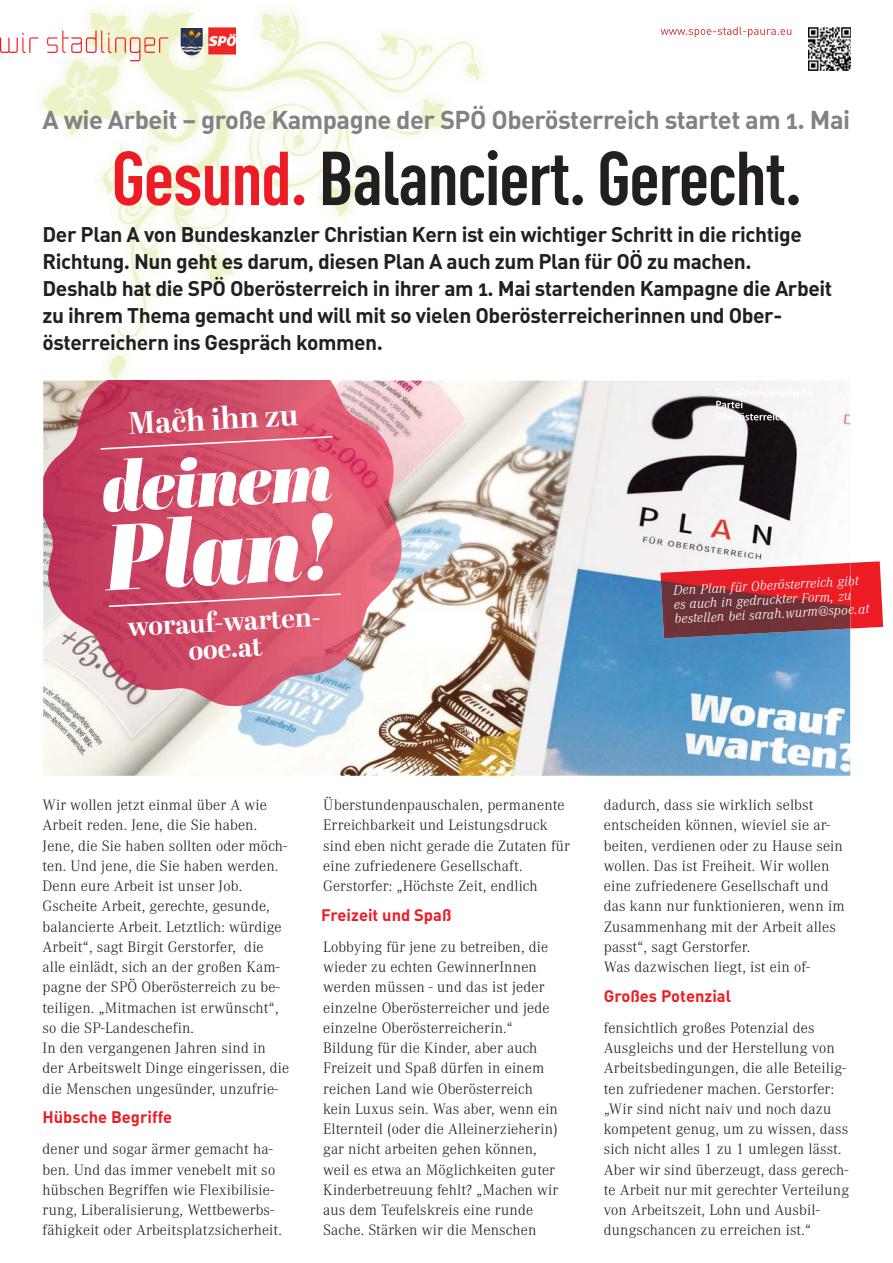
<style>
.page{position:relative;width:893px;height:1263px;background:#fff}
.page>*{position:absolute;margin:0;border:0;box-sizing:border-box;transform-origin:0 0}
.t1{font:italic 93px "Abril Display Bl";color:#fff}
.t2{font:700 75px "CADIN Condensed";letter-spacing:-.02em;color:#231f20}
.t3{font:italic 69.6px "Abril Display Bl";color:#fff}
.t4{font:700 30.9px "Abril Display";color:#fff}
.t5{font:700 27.15px/26.5px "Abril Display";color:#fff;text-align:center}
.t6{font:700 25.5px "CADIN Caps";letter-spacing:-.02em;color:#808285}
.t7{font:700 21px/27px "CADIN Caps";letter-spacing:-.02em;color:#231f20}
.t8{font:700 16.5px "CADIN Caps";color:#ed1c24}
.t9{font:300 15.75px/20.2px "Corporate A";letter-spacing:.01em;color:#231f20}
.t10{font:italic 300 14.25px/14.2px "Corporate A";color:#fff}
.s1{color:#ed1c24}
</style>
<div class="page">
<img style="left:43px;top:8px;width:440px;height:373px">
<svg style="left:114px;top:13px;width:362px;height:334px"></svg>
<svg style="left:260px;top:14px;width:41px;height:38px"></svg>
<svg style="left:463px;top:63px;width:17px;height:17px"></svg>
<svg style="left:421px;top:99px;width:27px;height:27px"></svg>
<svg style="left:315px;top:185px;width:46px;height:31px"></svg>
<svg style="left:106px;top:356px;width:22px;height:25px"></svg>
<svg style="left:172px;top:196px;width:63px;height:87px"></svg>
<svg style="left:139px;top:232px;width:23px;height:36px"></svg>
<svg style="left:99px;top:144px;width:24px;height:50px"></svg>
<svg style="left:660px;top:27px;width:131px;height:10px"></svg>
<img style="left:808px;top:27px;width:43px;height:43px">
<svg style="left:0;top:13px;width:169px;height:123px"></svg>
<img style="left:209px;top:28px;width:26px;height:26px">
<img style="left:181px;top:28px;width:21px;height:27px">
<img style="left:43px;top:381px;width:807px;height:395px">
<img style="left:43px;top:381px;width:359px;height:325px">
<svg style="left:99px;top:435px;width:235px;height:16px;background:#d95f78"></svg>
<svg style="left:107px;top:592px;width:235px;height:16px;background:#d76077"></svg>
<svg style="left:43px;top:775px;width:274px;height:1px"></svg>
<svg style="left:716px;top:388px;width:97px;height:32px"></svg>
<svg style="left:850px;top:561px;width:33px;height:67px;background:#ee2b33"></svg>
<hr style="left:850px;top:563px;width:1px;height:65px;background:#ed1c24">
<img style="left:660px;top:563px;width:190px;height:75px">
<h3 class="t6" style="left:43px;top:111px;width:809px">A wie Arbeit – große Kampagne der SPÖ Oberösterreich startet am 1. Mai</h3>
<h2 class="t2" style="left:111px;top:152px;width:692px"><span class="s1">Gesund.</span> Balanciert. Gerecht.</h2>
<p class="t7" style="left:43px;top:223px;width:791px">Der Plan A von Bundeskanzler Christian Kern ist ein wichtiger Schritt in die richtige Richtung. Nun geht es darum, diesen Plan A auch zum Plan für OÖ zu machen.<br>Deshalb hat die SPÖ Oberösterreich in ihrer am 1. Mai startenden Kampagne die Arbeit zu ihrem Thema gemacht und will mit so vielen Oberösterreicherinnen und Ober&shy;österreichern ins Gespräch kommen.</p>
<h3 class="t4" style="left:128px;top:402px;width:171px;rotate:-3deg">Mach ihn zu</h3>
<h3 class="t3" style="left:100px;top:447px;width:232px;rotate:-3deg">deinem</h3>
<h1 class="t1" style="left:102px;top:504px;width:233px;rotate:-3deg">Plan!</h1>
<h3 class="t5" style="left:127px;top:615px;width:199px;rotate:-3deg">worauf-warten&shy;ooe.at</h3>
<p class="t10" style="left:673px;top:584px;width:196px;rotate:-3deg">Den Plan für Oberösterreich gibt es auch in gedruckter Form, zu bestellen bei sarah.wurm@spoe.at</p>
<p class="t9" style="left:43px;top:796px;width:248px">Wir wollen jetzt einmal über A wie Arbeit reden. Jene, die Sie haben.<br>Jene, die Sie haben sollten oder möch&shy;ten. Und jene, die Sie haben werden.<br>Denn eure Arbeit ist unser Job.<br>Gscheite Arbeit, gerechte, gesunde, balancierte Arbeit. Letztlich: würdige Arbeit“, sagt Birgit Gerstorfer, die alle einlädt, sich an der großen Kam&shy;pagne der SPÖ Oberösterreich zu be&shy;teiligen. „Mitmachen ist erwünscht“, so die SP-Landeschefin.<br>In den vergangenen Jahren sind in der Arbeitswelt Dinge eingerissen, die die Menschen ungesünder, unzufrie-</p>
<p class="t8" style="left:43px;top:1112px;width:131px">Hübsche Begriffe</p>
<p class="t9" style="left:43px;top:1140px;width:241px">dener und sogar ärmer gemacht ha&shy;ben. Und das immer venebelt mit so hübschen Begriffen wie Flexibilisie&shy;rung, Liberalisierung, Wettbewerbs&shy;fähigkeit oder Arbeitsplatzsicherheit.</p>
<p class="t9" style="left:323px;top:796px;width:248px">Überstundenpauschalen, permanente Erreichbarkeit und Leistungsdruck sind eben nicht gerade die Zutaten für eine zufriedenere Gesellschaft.<br>Gerstorfer: „Höchste Zeit, endlich</p>
<p class="t8" style="left:321px;top:909px;width:132px">Freizeit und Spaß</p>
<p class="t9" style="left:323px;top:938px;width:237px">Lobbying für jene zu betreiben, die wieder zu echten GewinnerInnen werden müssen - und das ist jeder einzelne Oberösterreicher und jede einzelne Oberösterreicherin.“ Bildung für die Kinder, aber auch Freizeit und Spaß dürfen in einem reichen Land wie Oberösterreich kein Luxus sein. Was aber, wenn ein Elternteil (oder die Alleinerzieherin) gar nicht arbeiten gehen können, weil es etwa an Möglichkeiten guter Kinderbetreuung fehlt? „Machen wir aus dem Teufelskreis eine runde Sache. Stärken wir die Menschen</p>
<p class="t9" style="left:604px;top:796px;width:242px">dadurch, dass sie wirklich selbst entscheiden können, wieviel sie ar&shy;beiten, verdienen oder zu Hause sein wollen. Das ist Freiheit. Wir wollen eine zufriedenere Gesellschaft und das kann nur funktionieren, wenn im Zusammenhang mit der Arbeit alles passt“, sagt Gerstorfer.<br>Was dazwischen liegt, ist ein of-</p>
<p class="t8" style="left:604px;top:991px;width:129px">Großes Potenzial</p>
<p class="t9" style="left:604px;top:1019px;width:247px">fensichtlich großes Potenzial des Ausgleichs und der Herstellung von Arbeitsbedingungen, die alle Beteilig&shy;ten zufriedener machen. Gerstorfer: „Wir sind nicht naiv und noch dazu kompetent genug, um zu wissen, dass sich nicht alles 1 zu 1 umlegen lässt.<br>Aber wir sind überzeugt, dass gerech&shy;te Arbeit nur mit gerechter Verteilung von Arbeitszeit, Lohn und Ausbil&shy;dungschancen zu erreichen ist.“</p>
</div>
